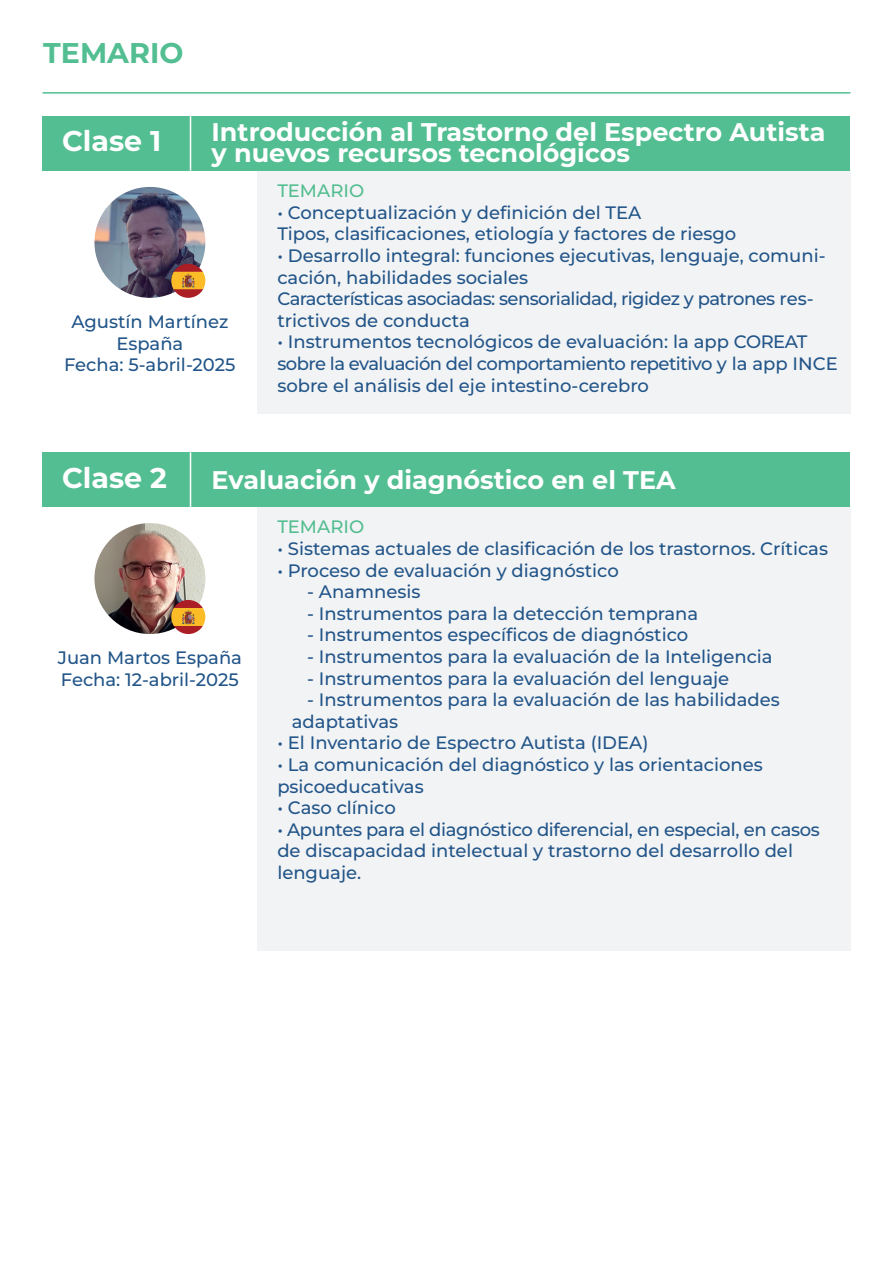
<style>
.page{position:relative;width:893px;height:1263px;background:#fff}
.page>*{position:absolute;margin:0;border:0;box-sizing:border-box;transform-origin:0 0}
.t1{font:700 28.5px "Montserrat";color:#fff}
.t2{font:700 28.5px "Montserrat";color:#53be91}
.t3{font:700 25.5px/21px "Montserrat";color:#fff}
.t4{font:500 18px/21.6px "Montserrat";color:#225589}
.t5{font:500 18px "Montserrat";color:#53be91}
</style>
<div class="page">
<div style="left:257px;top:171px;width:593px;height:243px;background:#f2f3f4"></div>
<div style="left:43px;top:116px;width:807px;height:55px;background:#53be91"></div>
<hr style="left:190px;top:116px;width:1px;height:55px;background:#fff">
<img style="left:94px;top:187px;width:111px;height:111px;border-radius:55px">
<img style="left:171px;top:264px;width:34px;height:34px;border-radius:17px">
<div style="left:257px;top:507px;width:593px;height:443px;background:#f2f3f4"></div>
<div style="left:43px;top:452px;width:807px;height:55px;background:#53be91"></div>
<hr style="left:190px;top:452px;width:1px;height:55px;background:#fff">
<img style="left:94px;top:523px;width:111px;height:111px;border-radius:55px">
<img style="left:171px;top:600px;width:34px;height:34px;border-radius:17px">
<hr style="left:43px;top:92px;width:807px;height:2px;background:#53be91">
<h1 class="t2" style="left:43px;top:34px;width:142px">TEMARIO</h1>
<h1 class="t1" style="left:62px;top:122px;width:101px">Clase 1</h1>
<h2 class="t3" style="left:212px;top:121px;width:615px">Introducción al Trastorno del Espectro Autista y nuevos recursos tecnológicos</h2>
<p class="t5" style="left:277px;top:179px;width:88px">TEMARIO</p>
<p class="t4" style="left:277px;top:201px;width:461px">• Conceptualización y definición del TEA<br>Tipos, clasificaciones, etiología y factores de riesgo</p>
<p class="t4" style="left:277px;top:244px;width:550px">• Desarrollo integral: funciones ejecutivas, lenguaje, comuni&shy;cación, habilidades sociales<br>Características asociadas: sensorialidad, rigidez y patrones res&shy;trictivos de conducta</p>
<p class="t4" style="left:277px;top:331px;width:562px">• Instrumentos tecnológicos de evaluación: la app COREAT sobre la evaluación del comportamiento repetitivo y la app INCE sobre el análisis del eje intestino-cerebro</p>
<p class="t4" style="left:64px;top:310px;width:173px;text-align:center">Agustín Martínez<br>España<br>Fecha: 5-abril-2025</p>
<h1 class="t1" style="left:62px;top:458px;width:107px">Clase 2</h1>
<h2 class="t3" style="left:212px;top:469px;width:466px">Evaluación y diagnóstico en el TEA</h2>
<p class="t5" style="left:277px;top:515px;width:88px">TEMARIO</p>
<p class="t4" style="left:277px;top:537px;width:552px">• Sistemas actuales de clasificación de los trastornos. Críticas</p>
<p class="t4" style="left:277px;top:559px;width:343px">• Proceso de evaluación y diagnóstico</p>
<p class="t4" style="left:307px;top:581px;width:115px">- Anamnesis</p>
<p class="t4" style="left:307px;top:602px;width:393px">- Instrumentos para la detección temprana</p>
<p class="t4" style="left:307px;top:624px;width:383px">- Instrumentos específicos de diagnóstico</p>
<p class="t4" style="left:307px;top:645px;width:467px">- Instrumentos para la evaluación de la Inteligencia</p>
<p class="t4" style="left:307px;top:667px;width:424px">- Instrumentos para la evaluación del lenguaje</p>
<p class="t4" style="left:292px;top:689px;width:489px;text-indent:15px">- Instrumentos para la evaluación de las habilidades adaptativas</p>
<p class="t4" style="left:277px;top:732px;width:373px">• El Inventario de Espectro Autista (IDEA)</p>
<p class="t4" style="left:277px;top:753px;width:487px">• La comunicación del diagnóstico y las orientaciones psicoeducativas</p>
<p class="t4" style="left:277px;top:797px;width:120px">• Caso clínico</p>
<p class="t4" style="left:277px;top:818px;width:544px">• Apuntes para el diagnóstico diferencial, en especial, en casos de discapacidad intelectual y trastorno del desarrollo del lenguaje.</p>
<p class="t4" style="left:58px;top:647px;width:186px">Juan Martos España<br>Fecha: 12-abril-2025</p>
</div>
